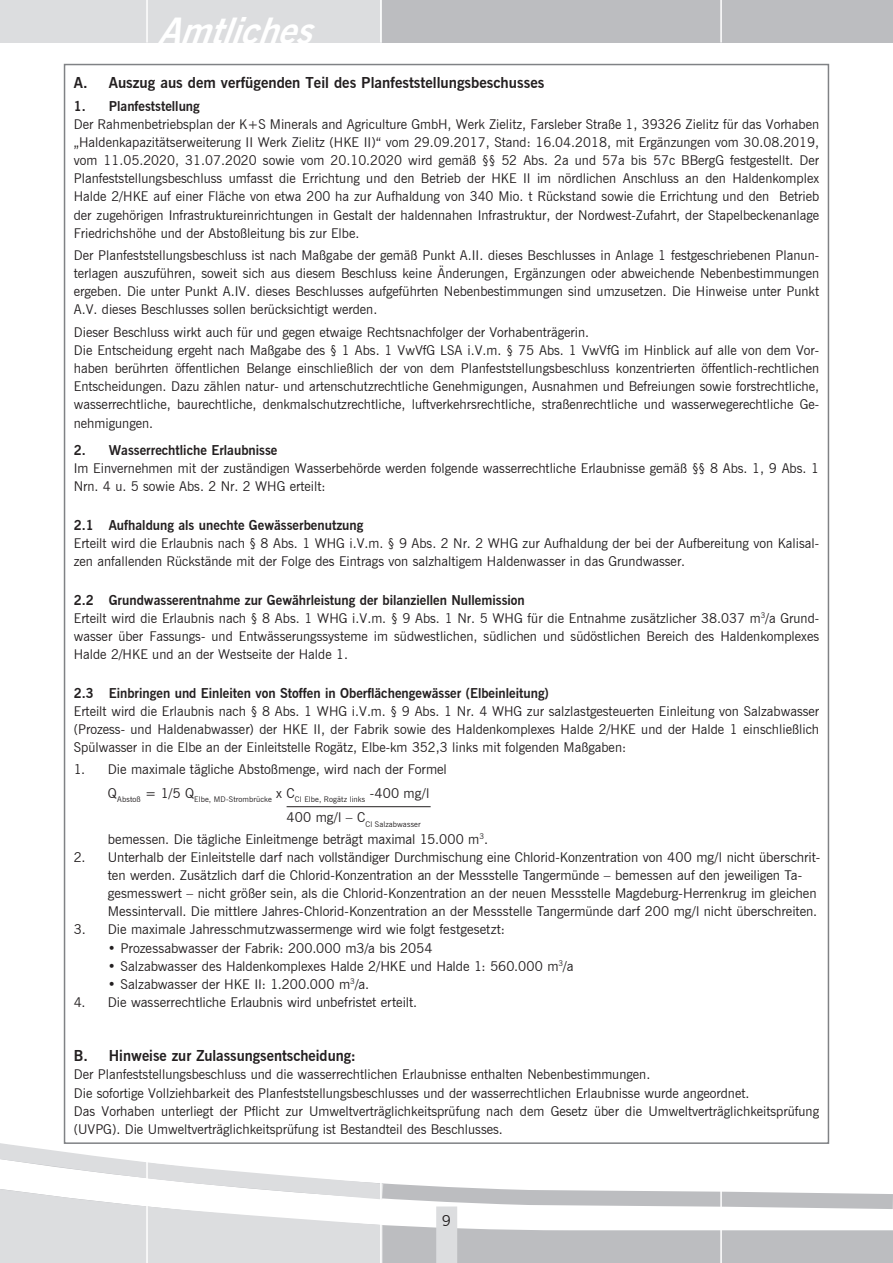
<style>
.page{position:relative;width:893px;height:1263px;background:#fff}
.page>*{position:absolute;margin:0;border:0;box-sizing:border-box;transform-origin:0 0}
.t1{font:italic 700 36px "News Gothic BT";color:#fff}
.t2{font:700 15px "News Gothic BT";color:#231f20}
.t3{font:15px "News Gothic BT";color:#231f20}
.t4{font:13.5px/18.1px "News Gothic BT";color:#231f20}
.t5{font:700 13.5px "News Gothic BT";color:#231f20}
.t6{font:7.8px "News Gothic BT";letter-spacing:.01em;color:#231f20}
.s1{font-weight:700}
</style>
<div class="page">
<div style="left:0;top:0;width:383px;height:43px;background:#dcdddf"></div>
<svg style="left:398px;top:1187px;width:495px;height:76px"></svg>
<div style="left:436px;top:1206px;width:21px;height:57px;background:#dcdddf"></div>
<svg style="left:0;top:1134px;width:398px;height:129px"></svg>
<div style="left:383px;top:0;width:510px;height:43px;background:#bcbdc0"></div>
<hr style="left:380px;top:0;width:2px;height:43px;background:#fff">
<hr style="left:146px;top:0;width:2px;height:43px;background:#fff">
<hr style="left:720px;top:0;width:2px;height:43px;background:#fff">
<hr style="left:380px;top:1158px;width:2px;height:105px;background:#fff">
<hr style="left:146px;top:1158px;width:2px;height:105px;background:#fff">
<hr style="left:720px;top:1158px;width:2px;height:105px;background:#fff">
<div style="left:65px;top:65px;width:763px;height:1078px;background:#fff"></div>
<hr style="left:287px;top:806px;width:144px;height:1px;background:#231f20">
<h1 class="t1" style="left:157px;top:9px;width:170px">Amtliches</h1>
<p class="t2" style="left:74px;top:74px;width:472px">A. Auszug aus dem verfügenden Teil des Planfeststellungsbeschusses</p>
<p class="t5" style="left:74px;top:98px;width:128px">1. Planfeststellung</p>
<p class="t4" style="left:74px;top:115px;width:747px;text-align:justify">Der Rahmenbetriebsplan der K+S Minerals and Agriculture GmbH, Werk Zielitz, Farsleber Straße 1, 39326 Zielitz für das Vorhaben „Haldenkapazitätserweiterung II Werk Zielitz (HKE II)“ vom 29.09.2017, Stand: 16.04.2018, mit Ergänzungen vom 30.08.2019, vom 11.05.2020, 31.07.2020 sowie vom 20.10.2020 wird gemäß §§ 52 Abs. 2a und 57a bis 57c BBergG festgestellt. Der Planfeststellungsbeschluss umfasst die Errichtung und den Betrieb der HKE II im nördlichen Anschluss an den Haldenkomplex Halde 2/HKE auf einer Fläche von etwa 200 ha zur Aufhaldung von 340 Mio. t Rückstand sowie die Errichtung und den Betrieb der zugehörigen Infrastruktureinrichtungen in Gestalt der haldennahen Infrastruktur, der Nordwest-Zufahrt, der Stapelbeckenanlage Friedrichshöhe und der Abstoßleitung bis zur Elbe.</p>
<p class="t4" style="left:74px;top:246px;width:747px;text-align:justify">Der Planfeststellungsbeschluss ist nach Maßgabe der gemäß Punkt A.II. dieses Beschlusses in Anlage 1 festgeschriebenen Planun&shy;terlagen auszuführen, soweit sich aus diesem Beschluss keine Änderungen, Ergänzungen oder abweichende Nebenbestimmungen ergeben. Die unter Punkt A.IV. dieses Beschlusses aufgeführten Nebenbestimmungen sind umzusetzen. Die Hinweise unter Punkt A.V. dieses Beschlusses sollen berücksichtigt werden.</p>
<p class="t4" style="left:74px;top:323px;width:747px">Dieser Beschluss wirkt auch für und gegen etwaige Rechtsnachfolger der Vorhabenträgerin.<br>Die Entscheidung ergeht nach Maßgabe des § 1 Abs. 1 VwVfG LSA i.V.m. § 75 Abs. 1 VwVfG im Hinblick auf alle von dem Vor&shy;haben berührten öffentlichen Belange einschließlich der von dem Planfeststellungsbeschluss konzentrierten öffentlich-rechtlichen Entscheidungen. Dazu zählen natur- und artenschutzrechtliche Genehmigungen, Ausnahmen und Befreiungen sowie forstrechtliche, wasserrechtliche, baurechtliche, denkmalschutzrechtliche, luftverkehrsrechtliche, straßenrechtliche und wasserwegerechtliche Ge&shy;nehmigungen.</p>
<p class="t5" style="left:74px;top:442px;width:205px">2. Wasserrechtliche Erlaubnisse</p>
<p class="t4" style="left:74px;top:459px;width:747px">Im Einvernehmen mit der zuständigen Wasserbehörde werden folgende wasserrechtliche Erlaubnisse gemäß §§ 8 Abs. 1, 9 Abs. 1<br>Nrn. 4 u. 5 sowie Abs. 2 Nr. 2 WHG erteilt:</p>
<p class="t5" style="left:74px;top:517px;width:291px">2.1 Aufhaldung als unechte Gewässerbenutzung</p>
<p class="t4" style="left:74px;top:534px;width:747px">Erteilt wird die Erlaubnis nach § 8 Abs. 1 WHG i.V.m. § 9 Abs. 2 Nr. 2 WHG zur Aufhaldung der bei der Aufbereitung von Kalisal&shy;zen anfallenden Rückstände mit der Folge des Eintrags von salzhaltigem Haldenwasser in das Grundwasser.</p>
<p class="t4" style="left:74px;top:591px;width:747px"><span class="s1">2.2 Grundwasserentnahme zur Gewährleistung der bilanziellen Nullemission<br></span>Erteilt wird die Erlaubnis nach § 8 Abs. 1 WHG i.V.m. § 9 Abs. 1 Nr. 5 WHG für die Entnahme zusätzlicher 38.037 m<sup>3</sup>/a Grund&shy;wasser über Fassungs- und Entwässerungssysteme im südwestlichen, südlichen und südöstlichen Bereich des Haldenkomplexes Halde 2/HKE und an der Westseite der Halde 1.</p>
<p class="t5" style="left:74px;top:685px;width:477px">2.3 Einbringen und Einleiten von Stoffen in Oberflächengewässer (Elbeinleitung)</p>
<p class="t4" style="left:74px;top:702px;width:747px;text-align:justify">Erteilt wird die Erlaubnis nach § 8 Abs. 1 WHG i.V.m. § 9 Abs. 1 Nr. 4 WHG zur salzlastgesteuerten Einleitung von Salzabwasser (Prozess- und Haldenabwasser) der HKE II, der Fabrik sowie des Haldenkomplexes Halde 2/HKE und der Halde 1 einschließlich Spülwasser in die Elbe an der Einleitstelle Rogätz, Elbe-km 352,3 links mit folgenden Maßgaben:</p>
<p class="t4" style="left:74px;top:760px;width:375px">1. Die maximale tägliche Abstoßmenge, wird nach der Formel</p>
<p class="t6" style="left:108px;top:795px;width:323px"><sup>Q</sup>Abstoß <sup>=</sup> <sup>1/5</sup> <sup>Q</sup>Elbe, MD-Strombrücke <sup>x</sup> <sup>C</sup>Cl Elbe, Rogätz links <sup>-400</sup> <sup>mg/l</sup></p>
<p class="t6" style="left:287px;top:819px;width:136px"><sup>400</sup> <sup>mg/l</sup> <sup>–</sup> <sup>C</sup>Cl Salzabwasser</p>
<p class="t4" style="left:108px;top:830px;width:382px">bemessen. Die tägliche Einleitmenge beträgt maximal 15.000 m<sup>3</sup>.</p>
<p class="t4" style="left:108px;top:848px;width:714px;text-indent:-34px">2. Unterhalb der Einleitstelle darf nach vollständiger Durchmischung eine Chlorid-Konzentration von 400 mg/l nicht überschrit&shy;ten werden. Zusätzlich darf die Chlorid-Konzentration an der Messstelle Tangermünde – bemessen auf den jeweiligen Ta&shy;gesmesswert – nicht größer sein, als die Chlorid-Konzentration an der neuen Messstelle Magdeburg-Herrenkrug im gleichen Messintervall. Die mittlere Jahres-Chlorid-Konzentration an der Messstelle Tangermünde darf 200 mg/l nicht überschreiten.</p>
<p class="t4" style="left:74px;top:920px;width:433px">3. Die maximale Jahresschmutzwassermenge wird wie folgt festgesetzt:</p>
<p class="t4" style="left:108px;top:938px;width:326px">• Prozessabwasser der Fabrik: 200.000 m3/a bis 2054</p>
<p class="t4" style="left:108px;top:957px;width:467px">• Salzabwasser des Haldenkomplexes Halde 2/HKE und Halde 1: 560.000 m<sup>3</sup>/a</p>
<p class="t4" style="left:108px;top:975px;width:263px">• Salzabwasser der HKE II: 1.200.000 m<sup>3</sup>/a.</p>
<p class="t4" style="left:74px;top:993px;width:345px">4. Die wasserrechtliche Erlaubnis wird unbefristet erteilt.</p>
<p class="t2" style="left:74px;top:1047px;width:284px">B. Hinweise zur Zulassungsentscheidung:</p>
<p class="t4" style="left:74px;top:1065px;width:747px">Der Planfeststellungsbeschluss und die wasserrechtlichen Erlaubnisse enthalten Nebenbestimmungen.<br>Die sofortige Vollziehbarkeit des Planfeststellungsbeschlusses und der wasserrechtlichen Erlaubnisse wurde angeordnet.<br>Das Vorhaben unterliegt der Pflicht zur Umweltverträglichkeitsprüfung nach dem Gesetz über die Umweltverträglichkeitsprüfung (UVPG). Die Umweltverträglichkeitsprüfung ist Bestandteil des Beschlusses.</p>
<p class="t3" style="left:442px;top:1212px;width:11px">9</p>
</div>
